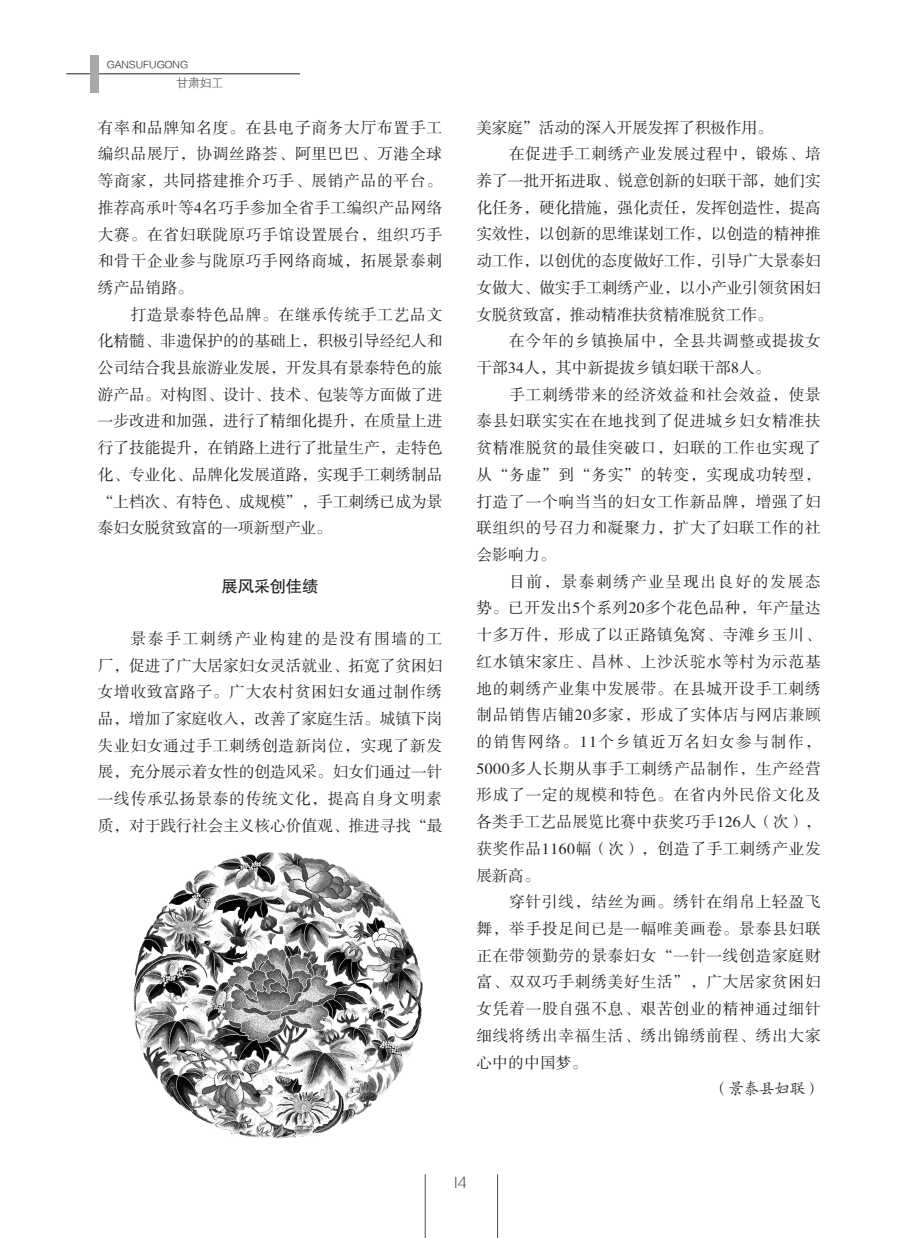
<style>
.page{position:relative;width:906px;height:1238px;background:#fff}
.page>*{position:absolute;margin:0;border:0;box-sizing:border-box;transform-origin:0 0}
.t1{font:16.5px "FZHTJW GB1 0";letter-spacing:-.025em;color:#231f20}
.t2{font:15.75px/26.7px "FZSSK GBK1 0";letter-spacing:.045em;color:#231f20;text-align:justify}
.t3{font:15.75px "FZSSK GBK1 0";letter-spacing:-.005em;color:#231f20}
.t4{font:15.75px "FZSSK GBK1 0";letter-spacing:.015em;color:#231f20}
.t5{font:15.75px "FZSSK GBK1 0";letter-spacing:-.01em;color:#231f20}
.t6{font:15.75px "FZSSK GBK1 0";letter-spacing:.095em;color:#231f20}
.t7{font:15.75px "FZSSK GBK1 0";letter-spacing:.01em;color:#231f20}
.t8{font:15.75px "FZSSK GBK1 0";letter-spacing:.105em;color:#231f20}
.t9{font:15.75px "FZKTJW GB1 0";letter-spacing:-.025em;color:#231f20}
.t10{font:15px "FZXQJW GB1 0";color:#231f20}
.t11{font:12px "FZZDXJW GB1 0";color:#57585a}
.t12{font:9.6px "FZLTXHK";letter-spacing:-.025em;color:#231f20}
</style>
<div class="page">
<img style="left:133px;top:852px;width:290px;height:287px">
<hr style="left:66px;top:74px;width:234px;height:1px;background:#231f20">
<div style="left:91px;top:55px;width:8px;height:37px;background:#a8a9ad"></div>
<hr style="left:425px;top:1174px;width:1px;height:63px;background:#57585a">
<hr style="left:497px;top:1174px;width:1px;height:63px;background:#57585a">
<p class="t12" style="left:107px;top:60px;width:83px">GANSUFUGONG</p>
<p class="t11" style="left:176px;top:77px;width:49px">甘肃妇工</p>
<p class="t2" style="left:98px;top:115px;width:346px">有率和品牌知名度。在县电子商务大厅布置手工编织品展厅，协调丝路荟、阿里巴巴、万港全球等商家，共同搭建推介巧手、展销产品的平台。推荐高承叶等4名巧手参加全省手工编织产品网络大赛。在省妇联陇原巧手馆设置展台，组织巧手和骨干企业参与陇原巧手网络商城，拓展景泰刺绣产品销路。</p>
<p class="t2" style="left:98px;top:302px;width:346px;text-indent:33px">打造景泰特色品牌。在继承传统手工艺品文化精髓、非遗保护的的基础上，积极引导经纪人和公司结合我县旅游业发展，开发具有景泰特色的旅游产品。对构图、设计、技术、包装等方面做了进一步改进和加强，进行了精细化提升，在质量上进行了技能提升，在销路上进行了批量生产，走特色化、专业化、品牌化发展道路，实现手工刺绣制品“上档次、有特色、成规模”，手工刺绣已成为景泰妇女脱贫致富的一项新型产业。</p>
<p class="t1" style="left:222px;top:576px;width:98px">展风采创佳绩</p>
<p class="t2" style="left:98px;top:626px;width:346px;text-indent:33px">景泰手工刺绣产业构建的是没有围墙的工厂，促进了广大居家妇女灵活就业、拓宽了贫困妇女增收致富路子。广大农村贫困妇女通过制作绣品，增加了家庭收入，改善了家庭生活。城镇下岗失业妇女通过手工刺绣创造新岗位，实现了新发展，充分展示着女性的创造风采。妇女们通过一针一线传承弘扬景泰的传统文化，提高自身文明素质，对于践行社会主义核心价值观、推进寻找“最</p>
<p class="t5" style="left:476px;top:119px;width:298px">美家庭”活动的深入开展发挥了积极作用。</p>
<p class="t2" style="left:509px;top:141px;width:313px">在促进手工刺绣产业发展过程中，锻炼、培</p>
<p class="t3" style="left:476px;top:172px;width:346px">养了一批开拓进取、锐意创新的妇联干部，她们实</p>
<p class="t3" style="left:476px;top:199px;width:346px">化任务，硬化措施，强化责任，发挥创造性，提高</p>
<p class="t3" style="left:476px;top:226px;width:346px">实效性，以创新的思维谋划工作，以创造的精神推</p>
<p class="t3" style="left:476px;top:252px;width:346px">动工作，以创优的态度做好工作，引导广大景泰妇</p>
<p class="t3" style="left:476px;top:279px;width:346px">女做大、做实手工刺绣产业，以小产业引领贫困妇</p>
<p class="t5" style="left:476px;top:306px;width:298px">女脱贫致富，推动精准扶贫精准脱贫工作。</p>
<p class="t2" style="left:509px;top:328px;width:313px">在今年的乡镇换届中，全县共调整或提拔女</p>
<p class="t7" style="left:476px;top:359px;width:296px">干部34人，其中新提拔乡镇妇联干部8人。</p>
<p class="t2" style="left:509px;top:382px;width:313px">手工刺绣带来的经济效益和社会效益，使景</p>
<p class="t2" style="left:476px;top:408px;width:346px">泰县妇联实实在在地找到了促进城乡妇女精准扶</p>
<p class="t2" style="left:476px;top:435px;width:346px">贫精准脱贫的最佳突破口，妇联的工作也实现了</p>
<p class="t2" style="left:476px;top:462px;width:346px">从“务虚”到“务实”的转变，实现成功转型，</p>
<p class="t2" style="left:476px;top:488px;width:346px">打造了一个响当当的妇女工作新品牌，增强了妇</p>
<p class="t2" style="left:476px;top:515px;width:346px">联组织的号召力和凝聚力，扩大了妇联工作的社</p>
<p class="t2" style="left:476px;top:542px;width:81px">会影响力。</p>
<p class="t8" style="left:509px;top:573px;width:313px">目前，景泰刺绣产业呈现出良好的发展态</p>
<p class="t4" style="left:476px;top:599px;width:346px">势。已开发出5个系列20多个花色品种，年产量达</p>
<p class="t2" style="left:476px;top:622px;width:346px">十多万件，形成了以正路镇兔窝、寺滩乡玉川、</p>
<p class="t2" style="left:476px;top:649px;width:346px">红水镇宋家庄、昌林、上沙沃驼水等村为示范基</p>
<p class="t2" style="left:476px;top:675px;width:346px">地的刺绣产业集中发展带。在县城开设手工刺绣</p>
<p class="t2" style="left:476px;top:702px;width:346px">制品销售店铺20多家，形成了实体店与网店兼顾</p>
<p class="t6" style="left:476px;top:733px;width:346px">的销售网络。11个乡镇近万名妇女参与制作，</p>
<p class="t2" style="left:476px;top:755px;width:346px">5000多人长期从事手工刺绣产品制作，生产经营</p>
<p class="t2" style="left:476px;top:782px;width:346px">形成了一定的规模和特色。在省内外民俗文化及</p>
<p class="t4" style="left:476px;top:813px;width:346px">各类手工艺品展览比赛中获奖巧手126人（次），</p>
<p class="t2" style="left:476px;top:835px;width:346px">获奖作品1160幅（次），创造了手工刺绣产业发</p>
<p class="t2" style="left:476px;top:862px;width:65px">展新高。</p>
<p class="t2" style="left:509px;top:889px;width:313px">穿针引线，结丝为画。绣针在绢帛上轻盈飞</p>
<p class="t2" style="left:476px;top:916px;width:346px">舞，举手投足间已是一幅唯美画卷。景泰县妇联</p>
<p class="t2" style="left:476px;top:942px;width:346px">正在带领勤劳的景泰妇女“一针一线创造家庭财</p>
<p class="t2" style="left:476px;top:969px;width:346px">富、双双巧手刺绣美好生活”，广大居家贫困妇</p>
<p class="t2" style="left:476px;top:996px;width:346px">女凭着一股自强不息、艰苦创业的精神通过细针</p>
<p class="t2" style="left:476px;top:1022px;width:346px">细线将绣出幸福生活、绣出锦绣前程、绣出大家</p>
<p class="t2" style="left:476px;top:1049px;width:113px">心中的中国梦。</p>
<p class="t9" style="left:713px;top:1080px;width:109px">（景泰县妇联）</p>
<p class="t10" style="left:454px;top:1174px;width:14px">14</p>
</div>
